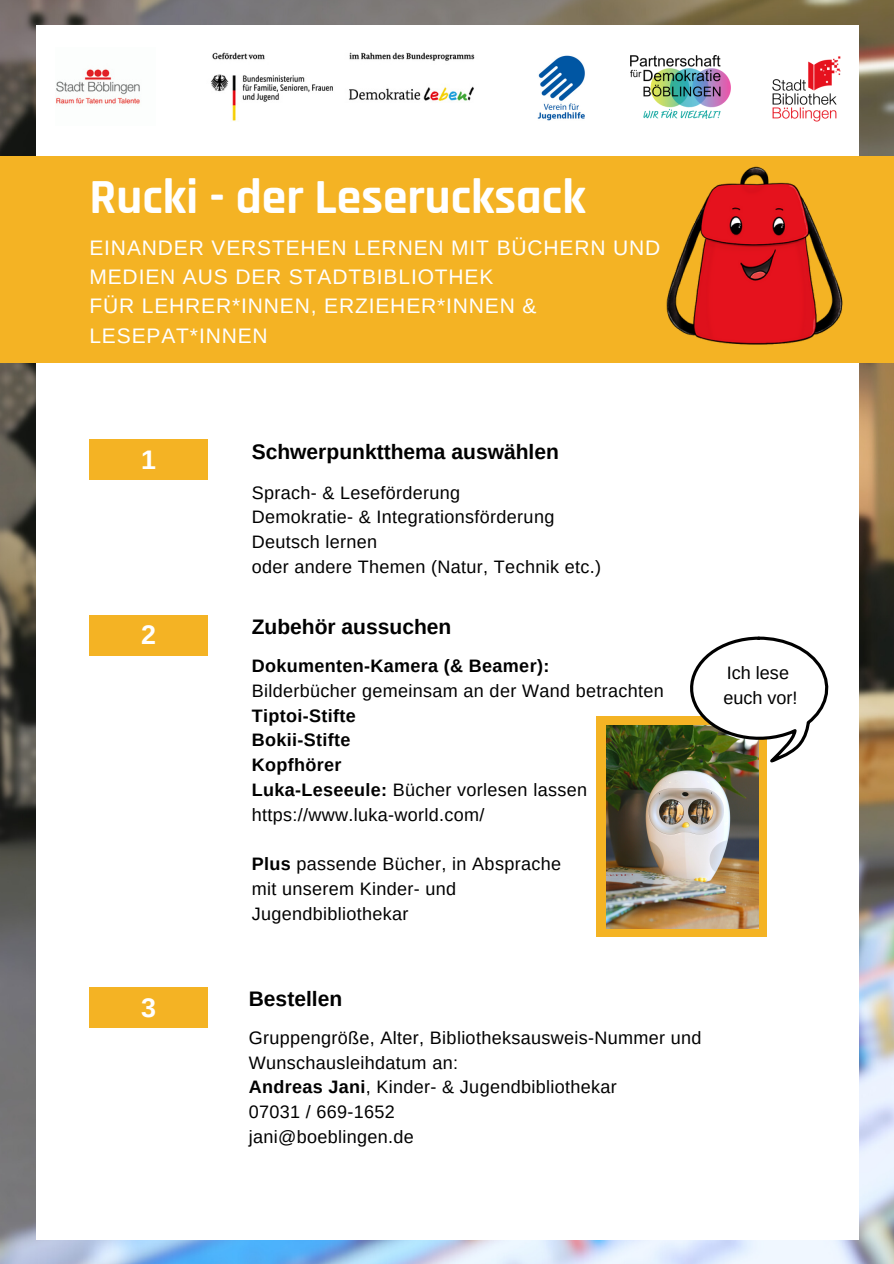
<style>
.page{position:relative;width:894px;height:1264px;background:#fff}
.page>*{position:absolute;margin:0;border:0;box-sizing:border-box;transform-origin:0 0}
.t1{font:700 49.5px "Rajdhani";color:#fff}
.t2{font:700 26.85px "Arimo";color:#fff}
.t3{font:21px/29.2px "Arimo";letter-spacing:.04em;color:#fff}
.t4{font:700 21px "Arimo";color:#000}
.t5{font:18px/24.8px "Arimo";letter-spacing:.02em;color:#000}
.t6{font:700 18px/24.8px "Arimo";letter-spacing:.02em;color:#000}
.t7{font:18px/24.8px "Arimo";color:#000}
.s1{font-weight:400}
.s2{font-weight:700}
</style>
<div class="page">
<img style="left:0;top:0;width:893px;height:1263px">
<div style="left:36px;top:25px;width:821px;height:1214px;background:#fff"></div>
<div style="left:0;top:156px;width:893px;height:206px;background:#f4b324"></div>
<img style="left:772px;top:56px;width:69px;height:28px">
<img style="left:56px;top:69px;width:84px;height:35px">
<div style="left:89px;top:615px;width:119px;height:41px;background:#f4b324"></div>
<div style="left:596px;top:716px;width:170px;height:221px;background:#f4b324"></div>
<img style="left:211px;top:52px;width:264px;height:69px">
<img style="left:537px;top:55px;width:48px;height:66px">
<img style="left:630px;top:55px;width:100px;height:29px">
<img style="left:611px;top:84px;width:282px;height:297px">
<div style="left:89px;top:439px;width:118px;height:41px;background:#f4b324"></div>
<div style="left:89px;top:986px;width:119px;height:41px;background:#f4b324"></div>
<img style="left:606px;top:725px;width:152px;height:203px">
<svg style="left:682px;top:636px;width:147px;height:125px"></svg>
<h1 class="t1" style="left:89px;top:167px;width:497px">Rucki - der Leserucksack</h1>
<p class="t3" style="left:89px;top:233px;width:572px">EINANDER VERSTEHEN LERNEN MIT BÜCHERN UND<br>MEDIEN AUS DER STADTBIBLIOTHEK<br>FÜR LEHRER*INNEN, ERZIEHER*INNEN &amp;<br>LESEPAT*INNEN</p>
<h2 class="t2" style="left:141px;top:444px;width:16px">1</h2>
<p class="t4" style="left:251px;top:439px;width:308px">Schwerpunktthema auswählen</p>
<p class="t5" style="left:251px;top:480px;width:351px">Sprach- &amp; Leseförderung<br>Demokratie- &amp; Integrationsförderung<br>Deutsch lernen<br>oder andere Themen (Natur, Technik etc.)</p>
<h2 class="t2" style="left:141px;top:620px;width:16px">2</h2>
<p class="t4" style="left:251px;top:615px;width:201px">Zubehör aussuchen</p>
<p class="t6" style="left:251px;top:653px;width:299px">Dokumenten-Kamera (&amp; Beamer):</p>
<p class="t5" style="left:251px;top:678px;width:413px">Bilderbücher gemeinsam an der Wand betrachten</p>
<p class="t6" style="left:251px;top:703px;width:337px">Tiptoi-Stifte<br>Bokii-Stifte<br>Kopfhörer<br>Luka-Leseeule: <span class="s1">Bücher vorlesen lassen https://www.luka-world.com/</span></p>
<p class="t5" style="left:251px;top:851px;width:311px"><span class="s2">Plus</span> passende Bücher, in Absprache mit unserem Kinder- und<br>Jugendbibliothekar</p>
<p class="t7" style="left:723px;top:660px;width:76px">Ich lese euch vor!</p>
<h2 class="t2" style="left:141px;top:992px;width:16px">3</h2>
<p class="t4" style="left:249px;top:987px;width:95px">Bestellen</p>
<p class="t5" style="left:249px;top:1025px;width:454px">Gruppengröße, Alter, Bibliotheksausweis-Nummer und<br>Wunschausleihdatum an:<br><span class="s2">Andreas Jani</span>, Kinder- &amp; Jugendbibliothekar<br>07031 / 669-1652<br>jani@boeblingen.de</p>
</div>
